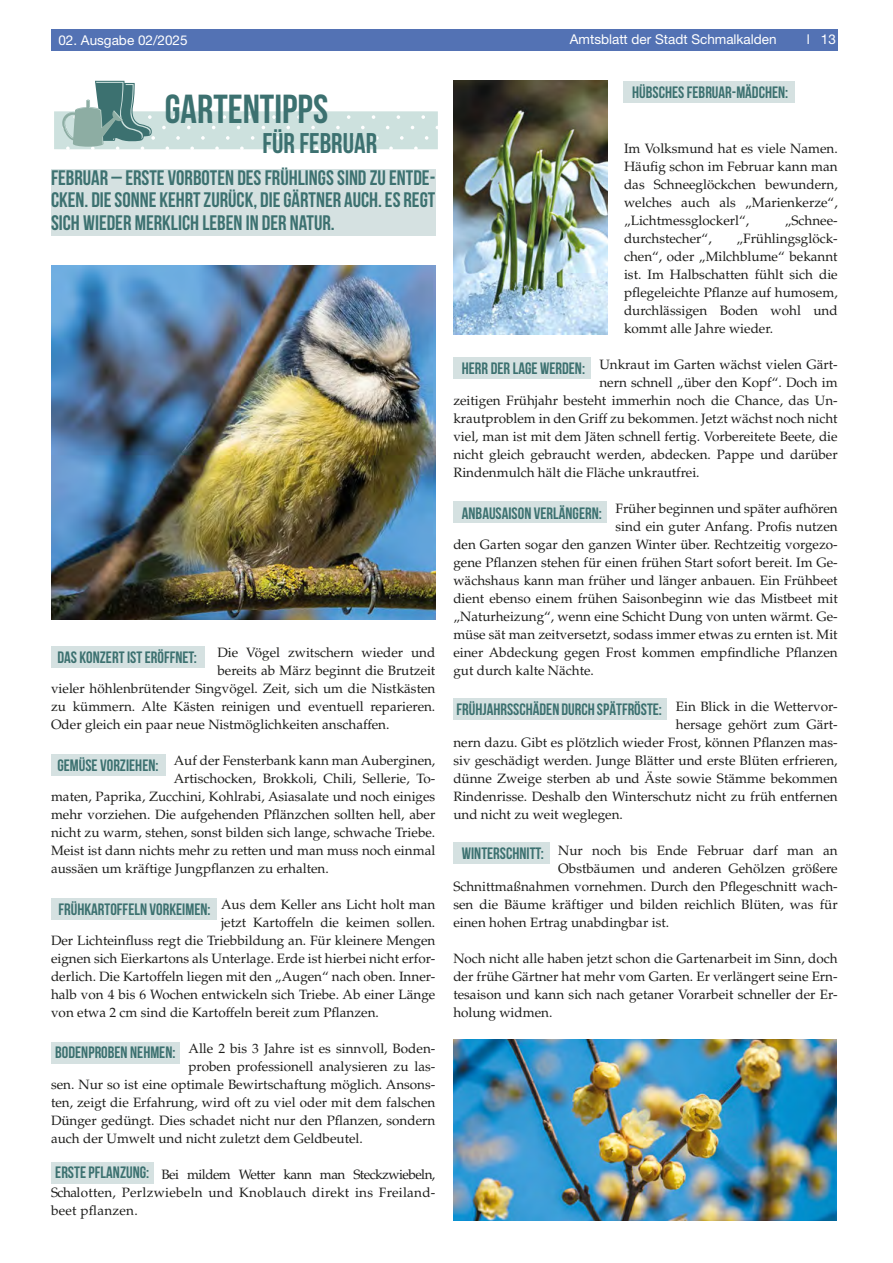
<style>
.page{position:relative;width:893px;height:1263px;background:#fff}
.page>*{position:absolute;margin:0;border:0;box-sizing:border-box;transform-origin:0 0}
.bunte_Überschrift{font:700 40.5px "Bebas Neue";color:#3c7170}
.bunte_Überschrift-2{font:700 28.5px "Bebas Neue";color:#3c7170}
.bunte_Überschrift-3{font:700 21px/22.5px "Bebas Neue";color:#3c7170;text-align:justify}
.bunte_Überschrift-4{font:700 16.5px "Bebas Neue";color:#3c7170}
.Fließtext{font:13.5px/18px "Palatino LT Std";color:#1d1d1b;text-align:justify}
.t1{font:13.5px "Helvetica Neue LT Std";color:#fff}
</style>
<div class="page">
<div style="left:51px;top:30px;width:787px;height:21px;background:#5372b4"></div>
<div style="left:51px;top:169px;width:384px;height:66px;background:#d5e1e1"></div>
<img style="left:453px;top:81px;width:154px;height:253px">
<img style="left:51px;top:265px;width:384px;height:354px">
<img style="left:453px;top:1039px;width:384px;height:181px">
<svg style="left:54px;top:81px;width:384px;height:69px"></svg>
<div style="left:51px;top:646px;width:154px;height:22px;background:#d5e1e1"></div>
<div style="left:51px;top:754px;width:114px;height:22px;background:#d5e1e1"></div>
<div style="left:51px;top:898px;width:166px;height:22px;background:#d5e1e1"></div>
<div style="left:51px;top:1042px;width:129px;height:22px;background:#d5e1e1"></div>
<div style="left:51px;top:1161px;width:102px;height:22px;background:#d5e1e1"></div>
<div style="left:624px;top:81px;width:171px;height:22px;background:#d5e1e1"></div>
<div style="left:453px;top:357px;width:138px;height:22px;background:#d5e1e1"></div>
<div style="left:453px;top:501px;width:154px;height:22px;background:#d5e1e1"></div>
<div style="left:453px;top:698px;width:214px;height:22px;background:#d5e1e1"></div>
<div style="left:453px;top:842px;width:97px;height:22px;background:#d5e1e1"></div>
<p class="t1" style="left:58px;top:32px;width:131px">02. Ausgabe 02/2025</p>
<p class="t1" style="left:570px;top:31px;width:208px">Amtsblatt der Stadt Schmalkalden</p>
<p class="t1" style="left:807px;top:31px;width:31px">l 13</p>
<p class="bunte_Überschrift" style="left:165px;top:87px;width:165px">GARTENTIPPS</p>
<p class="bunte_Überschrift-2" style="left:262px;top:128px;width:116px">FÜR FEBRUAR</p>
<p class="bunte_Überschrift-3" style="left:51px;top:166px;width:386px">FEBRUAR – ERSTE VORBOTEN DES FRÜHLINGS SIND ZU ENTDE-CKEN. DIE SONNE KEHRT ZURÜCK, DIE GÄRTNER AUCH. ES REGT SICH WIEDER MERKLICH LEBEN IN DER NATUR.</p>
<p class="Fließtext" style="left:217px;top:643px;width:219px">Die Vögel zwitschern wieder und</p>
<p class="Fließtext" style="left:217px;top:661px;width:219px">bereits ab März beginnt die Brutzeit</p>
<p class="Fließtext" style="left:51px;top:679px;width:386px">vieler höhlenbrütender Singvögel. Zeit, sich um die Nistkästen</p>
<p class="Fließtext" style="left:51px;top:697px;width:386px">zu kümmern. Alte Kästen reinigen und eventuell reparieren.</p>
<p class="Fließtext" style="left:51px;top:715px;width:340px">Oder gleich ein paar neue Nistmöglichkeiten anschaffen.</p>
<p class="Fließtext" style="left:174px;top:751px;width:263px">Auf der Fensterbank kann man Auberginen,</p>
<p class="Fließtext" style="left:174px;top:769px;width:263px">Artischocken, Brokkoli, Chili, Sellerie, To-</p>
<p class="Fließtext" style="left:51px;top:787px;width:386px">maten, Paprika, Zucchini, Kohlrabi, Asiasalate und noch einiges</p>
<p class="Fließtext" style="left:51px;top:805px;width:386px">mehr vorziehen. Die aufgehenden Pflänzchen sollten hell, aber</p>
<p class="Fließtext" style="left:51px;top:823px;width:386px">nicht zu warm, stehen, sonst bilden sich lange, schwache Triebe.</p>
<p class="Fließtext" style="left:51px;top:841px;width:386px">Meist ist dann nichts mehr zu retten und man muss noch einmal</p>
<p class="Fließtext" style="left:51px;top:859px;width:279px">aussäen um kräftige Jungpflanzen zu erhalten.</p>
<p class="Fließtext" style="left:221px;top:895px;width:216px">Aus dem Keller ans Licht holt man</p>
<p class="Fließtext" style="left:221px;top:913px;width:216px">jetzt Kartoffeln die keimen sollen.</p>
<p class="Fließtext" style="left:51px;top:931px;width:386px">Der Lichteinfluss regt die Triebbildung an. Für kleinere Mengen</p>
<p class="Fließtext" style="left:51px;top:949px;width:386px">eignen sich Eierkartons als Unterlage. Erde ist hierbei nicht erfor-</p>
<p class="Fließtext" style="left:51px;top:967px;width:386px">derlich. Die Kartoffeln liegen mit den „Augen“ nach oben. Inner-</p>
<p class="Fließtext" style="left:51px;top:985px;width:386px">halb von 4 bis 6 Wochen entwickeln sich Triebe. Ab einer Länge</p>
<p class="Fließtext" style="left:51px;top:1003px;width:329px">von etwa 2 cm sind die Kartoffeln bereit zum Pflanzen.</p>
<p class="Fließtext" style="left:189px;top:1039px;width:248px">Alle 2 bis 3 Jahre ist es sinnvoll, Boden-</p>
<p class="Fließtext" style="left:189px;top:1057px;width:248px">proben professionell analysieren zu las-</p>
<p class="Fließtext" style="left:51px;top:1075px;width:386px">sen. Nur so ist eine optimale Bewirtschaftung möglich. Ansons-</p>
<p class="Fließtext" style="left:51px;top:1093px;width:386px">ten, zeigt die Erfahrung, wird oft zu viel oder mit dem falschen</p>
<p class="Fließtext" style="left:51px;top:1111px;width:386px">Dünger gedüngt. Dies schadet nicht nur den Pflanzen, sondern</p>
<p class="Fließtext" style="left:51px;top:1129px;width:313px">auch der Umwelt und nicht zuletzt dem Geldbeutel.</p>
<p class="Fließtext" style="left:51px;top:1165px;width:386px;text-indent:111px">Bei mildem Wetter kann man Steckzwiebeln, Schalotten, Perlzwiebeln und Knoblauch direkt ins Freiland&shy;beet pflanzen.</p>
<p class="bunte_Überschrift-4" style="left:57px;top:648px;width:141px">DAS KONZERT IST ERÖFFNET:</p>
<p class="bunte_Überschrift-4" style="left:57px;top:756px;width:103px">GEMÜSE VORZIEHEN:</p>
<p class="bunte_Überschrift-4" style="left:58px;top:900px;width:154px">FRÜHKARTOFFELN VORKEIMEN:</p>
<p class="bunte_Überschrift-4" style="left:55px;top:1044px;width:122px">BODENPROBEN NEHMEN:</p>
<p class="bunte_Überschrift-4" style="left:55px;top:1163px;width:95px">ERSTE PFLANZUNG:</p>
<p class="bunte_Überschrift-4" style="left:632px;top:83px;width:158px">HÜBSCHES FEBRUAR-MÄDCHEN:</p>
<p class="Fließtext" style="left:624px;top:139px;width:215px">Im Volksmund hat es viele Namen.<br>Häufig schon im Februar kann man das Schneeglöckchen bewundern, welches auch als „Marienkerze“, „Lichtmessglockerl“,</p>
<p class="Fließtext" style="left:785px;top:211px;width:54px">„Schnee-</p>
<p class="Fließtext" style="left:624px;top:229px;width:215px;text-indent:112px">„Frühlingsglöck&shy;chen“, oder „Milchblume“ bekannt ist. Im Halbschatten fühlt sich die pflegeleichte Pflanze auf humosem, durchlässigen Boden wohl und kommt alle Jahre wieder.</p>
<p class="Fließtext" style="left:599px;top:355px;width:240px">Unkraut im Garten wächst vielen Gärt-</p>
<p class="Fließtext" style="left:599px;top:373px;width:240px">nern schnell „über den Kopf“. Doch im</p>
<p class="Fließtext" style="left:453px;top:391px;width:386px">zeitigen Frühjahr besteht immerhin noch die Chance, das Un-</p>
<p class="Fließtext" style="left:453px;top:409px;width:386px">krautproblem in den Griff zu bekommen. Jetzt wächst noch nicht</p>
<p class="Fließtext" style="left:453px;top:427px;width:386px">viel, man ist mit dem Jäten schnell fertig. Vorbereitete Beete, die</p>
<p class="Fließtext" style="left:453px;top:445px;width:386px">nicht gleich gebraucht werden, abdecken. Pappe und darüber</p>
<p class="Fließtext" style="left:453px;top:463px;width:248px">Rindenmulch hält die Fläche unkrautfrei.</p>
<p class="Fließtext" style="left:615px;top:499px;width:224px">Früher beginnen und später aufhören</p>
<p class="Fließtext" style="left:615px;top:517px;width:224px">sind ein guter Anfang. Profis nutzen</p>
<p class="Fließtext" style="left:453px;top:535px;width:386px">den Garten sogar den ganzen Winter über. Rechtzeitig vorgezo-</p>
<p class="Fließtext" style="left:453px;top:553px;width:386px">gene Pflanzen stehen für einen frühen Start sofort bereit. Im Ge-</p>
<p class="Fließtext" style="left:453px;top:571px;width:386px">wächshaus kann man früher und länger anbauen. Ein Frühbeet</p>
<p class="Fließtext" style="left:453px;top:589px;width:386px">dient ebenso einem frühen Saisonbeginn wie das Mistbeet mit</p>
<p class="Fließtext" style="left:453px;top:607px;width:386px">„Naturheizung“, wenn eine Schicht Dung von unten wärmt. Ge-</p>
<p class="Fließtext" style="left:453px;top:625px;width:386px">müse sät man zeitversetzt, sodass immer etwas zu ernten ist. Mit</p>
<p class="Fließtext" style="left:453px;top:643px;width:386px">einer Abdeckung gegen Frost kommen empfindliche Pflanzen</p>
<p class="Fließtext" style="left:453px;top:661px;width:142px">gut durch kalte Nächte.</p>
<p class="Fließtext" style="left:676px;top:697px;width:163px">Ein Blick in die Wettervor-</p>
<p class="Fließtext" style="left:676px;top:715px;width:163px">hersage gehört zum Gärt-</p>
<p class="Fließtext" style="left:453px;top:733px;width:386px">nern dazu. Gibt es plötzlich wieder Frost, können Pflanzen mas-</p>
<p class="Fließtext" style="left:453px;top:751px;width:386px">siv geschädigt werden. Junge Blätter und erste Blüten erfrieren,</p>
<p class="Fließtext" style="left:453px;top:769px;width:386px">dünne Zweige sterben ab und Äste sowie Stämme bekommen</p>
<p class="Fließtext" style="left:453px;top:787px;width:386px">Rindenrisse. Deshalb den Winterschutz nicht zu früh entfernen</p>
<p class="Fließtext" style="left:453px;top:805px;width:171px">und nicht zu weit weglegen.</p>
<p class="Fließtext" style="left:558px;top:841px;width:281px">Nur noch bis Ende Februar darf man an</p>
<p class="Fließtext" style="left:558px;top:859px;width:281px">Obstbäumen und anderen Gehölzen größere</p>
<p class="Fließtext" style="left:453px;top:877px;width:386px">Schnittmaßnahmen vornehmen. Durch den Pflegeschnitt wach-</p>
<p class="Fließtext" style="left:453px;top:895px;width:386px">sen die Bäume kräftiger und bilden reichlich Blüten, was für</p>
<p class="Fließtext" style="left:453px;top:913px;width:217px">einen hohen Ertrag unabdingbar ist.</p>
<p class="Fließtext" style="left:453px;top:949px;width:386px">Noch nicht alle haben jetzt schon die Gartenarbeit im Sinn, doch der frühe Gärtner hat mehr vom Garten. Er verlängert seine Ern&shy;tesaison und kann sich nach getaner Vorarbeit schneller der Er&shy;holung widmen.</p>
<p class="Fließtext" style="left:624px;top:229px;width:89px">durchstecher“,</p>
<p class="bunte_Überschrift-4" style="left:462px;top:359px;width:125px">HERR DER LAGE WERDEN:</p>
<p class="bunte_Überschrift-4" style="left:462px;top:504px;width:142px">ANBAUSAISON VERLÄNGERN:</p>
<p class="bunte_Überschrift-4" style="left:457px;top:700px;width:207px">FRÜHJAHRSSCHÄDEN DURCH SPÄTFRÖSTE:</p>
<p class="bunte_Überschrift-4" style="left:462px;top:845px;width:84px">WINTERSCHNITT:</p>
</div>
